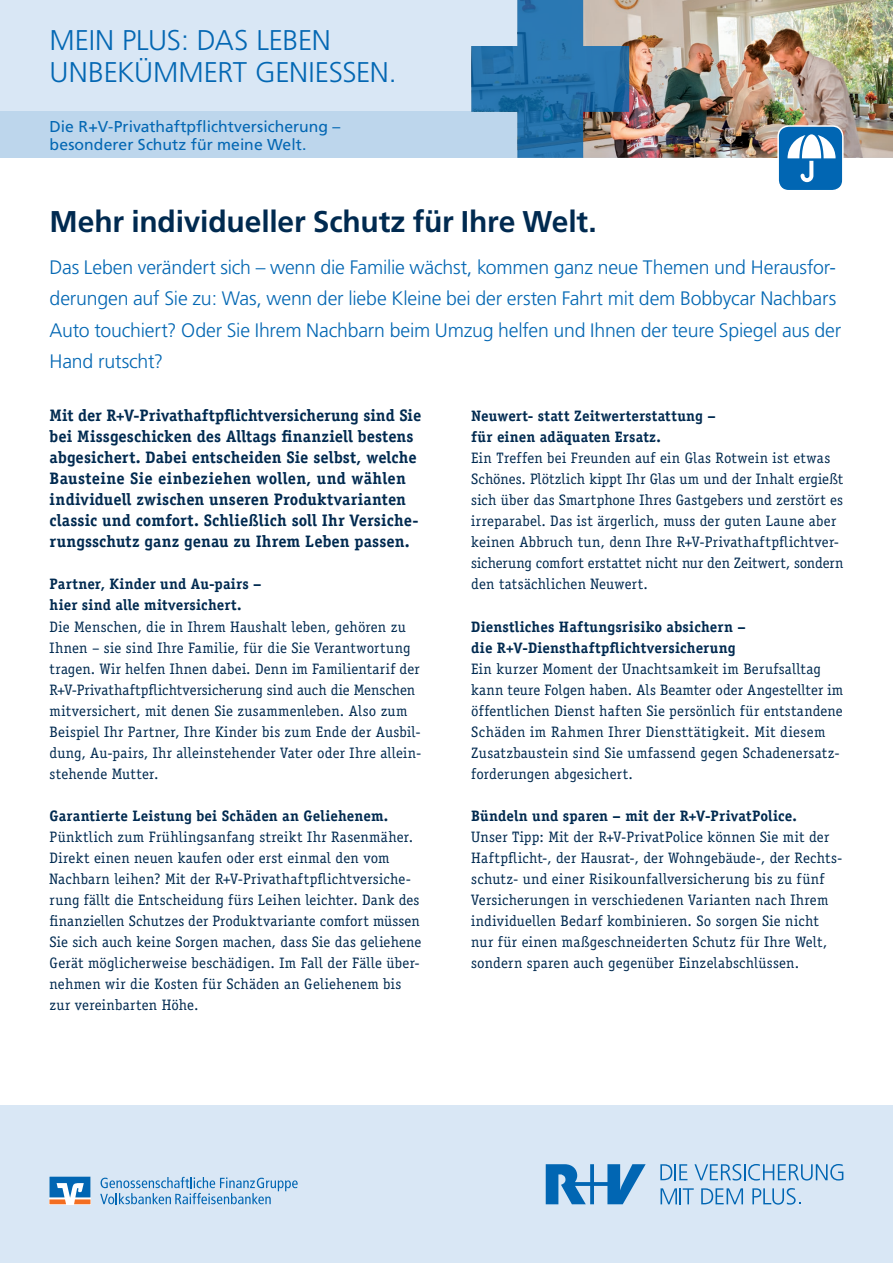
<style>
.page{position:relative;width:893px;height:1263px;background:#fff}
.page>*{position:absolute;margin:0;border:0;box-sizing:border-box;transform-origin:0 0}
.t1{font:700 30px "Frutiger";letter-spacing:-.005em;color:#002a50}
.t2{font:300 28.5px/31.7px "Frutiger";letter-spacing:-.01em;color:#0367b3}
.t3{font:300 19.5px/31.5px "Frutiger";letter-spacing:-.01em;color:#0367b3}
.t4{font:700 16.65px/21px "Officina Serif Std";letter-spacing:.005em;color:#002a50}
.t5{font:15.75px/18.9px "Frutiger";color:#0367b3}
.t6{font:15.15px/21px "Officina Serif Std";letter-spacing:.01em;color:#002a50}
.t7{font:700 15.15px/21px "Officina Serif Std";letter-spacing:.01em;color:#002a50}
</style>
<div class="page">
<div style="left:0;top:0;width:893px;height:158px;background:#d9e7f5"></div>
<div style="left:0;top:112px;width:893px;height:46px;background:#bdd6ec"></div>
<div style="left:0;top:1106px;width:893px;height:157px;background:#d9e7f5"></div>
<svg style="left:100px;top:1177px;width:198px;height:27px"></svg>
<svg style="left:50px;top:1177px;width:40px;height:27px"></svg>
<svg style="left:660px;top:1164px;width:27px;height:16px"></svg>
<svg style="left:694px;top:1164px;width:149px;height:16px"></svg>
<svg style="left:660px;top:1188px;width:34px;height:16px"></svg>
<svg style="left:701px;top:1188px;width:42px;height:16px"></svg>
<svg style="left:546px;top:1164px;width:100px;height:40px"></svg>
<svg style="left:752px;top:1188px;width:49px;height:17px"></svg>
<img style="left:629px;top:0;width:264px;height:158px">
<svg style="left:471px;top:0;width:158px;height:158px"></svg>
<svg style="left:778px;top:126px;width:65px;height:62px;background:#418cc5"></svg>
<div style="left:777px;top:125px;width:67px;height:66px;border:2px solid #fff;border-radius:11px"></div>
<h2 class="t2" style="left:50px;top:24px;width:349px">MEIN PLUS: DAS LEBEN<br>UNBEKÜMMERT GENIESSEN.</h2>
<p class="t5" style="left:50px;top:116px;width:292px">Die R+V-Privathaftpflichtversicherung – besonderer Schutz für meine Welt.</p>
<h1 class="t1" style="left:50px;top:203px;width:549px">Mehr individueller Schutz für Ihre Welt.</h1>
<p class="t3" style="left:50px;top:251px;width:793px">Das Leben verändert sich – wenn die Familie wächst, kommen ganz neue Themen und Herausfor&shy;derungen auf Sie zu: Was, wenn der liebe Kleine bei der ersten Fahrt mit dem Bobbycar Nachbars Auto touchiert? Oder Sie Ihrem Nachbarn beim Umzug helfen und Ihnen der teure Spiegel aus der Hand rutscht?</p>
<p class="t4" style="left:50px;top:405px;width:373px">Mit der R+V-Privathaftpflichtversicherung sind Sie bei Missgeschicken des Alltags finanziell bestens abgesichert. Dabei entscheiden Sie selbst, welche Bausteine Sie einbeziehen wollen, und wählen individuell zwischen unseren Produktvarianten classic und comfort. Schließlich soll Ihr Versiche&shy;rungsschutz ganz genau zu Ihrem Leben passen.</p>
<p class="t7" style="left:50px;top:574px;width:213px">Partner, Kinder und Au-pairs – hier sind alle mitversichert.</p>
<p class="t6" style="left:50px;top:616px;width:373px">Die Menschen, die in Ihrem Haushalt leben, gehören zu Ihnen – sie sind Ihre Familie, für die Sie Verantwortung tragen. Wir helfen Ihnen dabei. Denn im Familientarif der R+V-Privathaftpflichtversicherung sind auch die Menschen mitversichert, mit denen Sie zusammenleben. Also zum Beispiel Ihr Partner, Ihre Kinder bis zum Ende der Ausbil&shy;dung, Au-pairs, Ihr alleinstehender Vater oder Ihre allein&shy;stehende Mutter.</p>
<p class="t7" style="left:50px;top:805px;width:340px">Garantierte Leistung bei Schäden an Geliehenem.</p>
<p class="t6" style="left:50px;top:826px;width:373px">Pünktlich zum Frühlingsanfang streikt Ihr Rasenmäher.<br>Direkt einen neuen kaufen oder erst einmal den vom Nachbarn leihen? Mit der R+V-Privathaftpflichtversiche&shy;rung fällt die Entscheidung fürs Leihen leichter. Dank des finanziellen Schutzes der Produktvariante comfort müssen Sie sich auch keine Sorgen machen, dass Sie das geliehene Gerät möglicherweise beschädigen. Im Fall der Fälle über&shy;nehmen wir die Kosten für Schäden an Geliehenem bis zur vereinbarten Höhe.</p>
<p class="t7" style="left:471px;top:405px;width:246px">Neuwert- statt Zeitwerterstattung – für einen adäquaten Ersatz.</p>
<p class="t6" style="left:471px;top:447px;width:374px">Ein Treffen bei Freunden auf ein Glas Rotwein ist etwas Schönes. Plötzlich kippt Ihr Glas um und der Inhalt ergießt sich über das Smartphone Ihres Gastgebers und zerstört es irreparabel. Das ist ärgerlich, muss der guten Laune aber keinen Abbruch tun, denn Ihre R+V-Privathaftpflichtver&shy;sicherung comfort erstattet nicht nur den Zeitwert, sondern den tatsächlichen Neuwert.</p>
<p class="t7" style="left:471px;top:616px;width:276px">Dienstliches Haftungsrisiko absichern – die R+V-Diensthaftpflichtversicherung</p>
<p class="t6" style="left:471px;top:658px;width:373px">Ein kurzer Moment der Unachtsamkeit im Berufsalltag kann teure Folgen haben. Als Beamter oder Angestellter im öffentlichen Dienst haften Sie persönlich für entstandene Schäden im Rahmen Ihrer Diensttätigkeit. Mit diesem Zusatzbaustein sind Sie umfassend gegen Schadenersatz&shy;forderungen abgesichert.</p>
<p class="t7" style="left:471px;top:805px;width:327px">Bündeln und sparen – mit der R+V-PrivatPolice.</p>
<p class="t6" style="left:471px;top:826px;width:373px">Unser Tipp: Mit der R+V-PrivatPolice können Sie mit der Haftpflicht-, der Hausrat-, der Wohngebäude-, der Rechts&shy;schutz- und einer Risikounfallversicherung bis zu fünf Versicherungen in verschiedenen Varianten nach Ihrem individuellen Bedarf kombinieren. So sorgen Sie nicht nur für einen maßgeschneiderten Schutz für Ihre Welt, sondern sparen auch gegenüber Einzelabschlüssen.</p>
</div>
